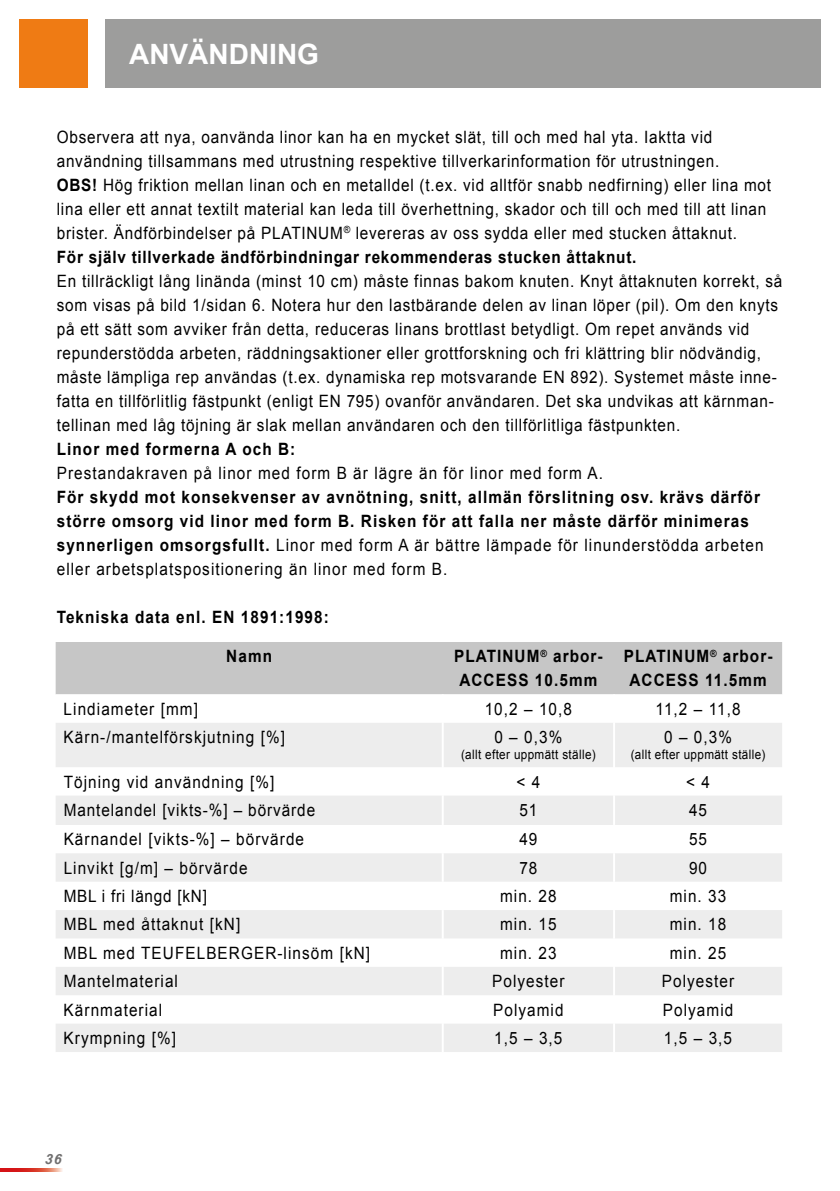
<style>
.page{position:relative;width:840px;height:1191px;background:#fff}
.page>*{position:absolute;margin:0;border:0;box-sizing:border-box;transform-origin:0 0}
.t1{font:700 28px "Arial";color:#fff}
.t2{font:17px/24px "Arial";letter-spacing:.05em;color:#000;scale:.9 1}
.t3{font:700 17px/24px "Arial";letter-spacing:.07em;color:#000;text-align:center;scale:.9 1}
.t4{font:17px "Arial";letter-spacing:.07em;color:#000;scale:.9 1}
.t5{font:italic 700 14px "Arial";color:#706f6f}
.t6{font:13px "Arial";letter-spacing:.03em;color:#000;scale:.9 1}
.s1{font-weight:700}
.s2{font-weight:400}
</style>
<div class="page">
<svg style="left:0;top:1168px;width:62px;height:3px"></svg>
<div style="left:105px;top:20px;width:714px;height:68px;background:#9d9d9c"></div>
<div style="left:20px;top:20px;width:68px;height:68px;background:#ef7b14"></div>
<div style="left:56px;top:642px;width:725px;height:52px;background:#c6c6c6"></div>
<svg style="left:56px;top:723px;width:725px;height:329px;fill:#ededed"></svg>
<hr style="left:441px;top:723px;width:2px;height:44px;background:#fff">
<hr style="left:612px;top:723px;width:2px;height:44px;background:#fff">
<hr style="left:441px;top:767px;width:2px;height:28px;background:#fff">
<hr style="left:612px;top:767px;width:2px;height:28px;background:#fff">
<hr style="left:441px;top:795px;width:2px;height:30px;background:#fff">
<hr style="left:612px;top:795px;width:2px;height:30px;background:#fff">
<hr style="left:441px;top:825px;width:2px;height:28px;background:#fff">
<hr style="left:612px;top:825px;width:2px;height:28px;background:#fff">
<hr style="left:441px;top:853px;width:2px;height:28px;background:#fff">
<hr style="left:612px;top:853px;width:2px;height:28px;background:#fff">
<hr style="left:441px;top:881px;width:2px;height:29px;background:#fff">
<hr style="left:612px;top:881px;width:2px;height:29px;background:#fff">
<hr style="left:441px;top:910px;width:2px;height:28px;background:#fff">
<hr style="left:612px;top:910px;width:2px;height:28px;background:#fff">
<hr style="left:441px;top:938px;width:2px;height:29px;background:#fff">
<hr style="left:612px;top:938px;width:2px;height:29px;background:#fff">
<hr style="left:441px;top:967px;width:2px;height:28px;background:#fff">
<hr style="left:612px;top:967px;width:2px;height:28px;background:#fff">
<hr style="left:441px;top:995px;width:2px;height:28px;background:#fff">
<hr style="left:612px;top:995px;width:2px;height:28px;background:#fff">
<hr style="left:441px;top:1023px;width:2px;height:29px;background:#fff">
<hr style="left:612px;top:1023px;width:2px;height:29px;background:#fff">
<h1 class="t1" style="left:129px;top:36px;width:191px">ANVÄNDNING</h1>
<p class="t2" style="left:57px;top:125px;width:794px">Observera att nya, oanvända linor kan ha en mycket slät, till och med hal yta. Iaktta vid användning tillsammans med utrustning respektive tillverkarinformation för utrustningen.<br><span class="s1">OBS!</span> Hög friktion mellan linan och en metalldel (t.ex. vid alltför snabb nedfirning) eller lina mot lina eller ett annat textilt material kan leda till överhettning, skador och till och med till att linan brister. Ändförbindelser på PLATINUM<sup>®</sup> levereras av oss sydda eller med stucken åttaknut.<br><span class="s1">För själv tillverkade ändförbindningar rekommenderas stucken åttaknut.</span></p>
<p class="t2" style="left:57px;top:269px;width:807px">En tillräckligt lång linända (minst 10 cm) måste finnas bakom knuten. Knyt åttaknuten korrekt, så som visas på bild 1/sidan 6. Notera hur den lastbärande delen av linan löper (pil). Om den knyts på ett sätt som avviker från detta, reduceras linans brottlast betydligt. Om repet används vid repunderstödda arbeten, räddningsaktioner eller grottforskning och fri klättring blir nödvändig, måste lämpliga rep användas (t.ex. dynamiska rep motsvarande EN 892). Systemet måste inne&shy;fatta en tillförlitlig fästpunkt (enligt EN 795) ovanför användaren. Det ska undvikas att kärnman&shy;tellinan med låg töjning är slak mellan användaren och den tillförlitliga fästpunkten.</p>
<p class="t3" style="left:57px;top:437px;width:266px">Linor med formerna A och B:</p>
<p class="t4" style="left:57px;top:462px;width:608px">Prestandakraven på linor med form B är lägre än för linor med form A.</p>
<p class="t3" style="left:57px;top:485px;width:786px;text-align:left">För skydd mot konsekvenser av avnötning, snitt, allmän förslitning osv. krävs därför större omsorg vid linor med form B. Risken för att falla ner måste därför minimeras synnerligen omsorgsfullt. <span class="s2">Linor med form A är bättre lämpade för linunderstödda arbeten eller arbetsplatspositionering än linor med form B.</span></p>
<p class="t3" style="left:57px;top:605px;width:304px">Tekniska data enl. EN 1891:1998:</p>
<p class="t3" style="left:226px;top:645px;width:52px">Namn</p>
<p class="t3" style="left:454px;top:645px;width:167px">PLATINUM<sup>®</sup> arbor-<br>ACCESS 10.5mm</p>
<p class="t3" style="left:623px;top:645px;width:167px">PLATINUM<sup>®</sup> arbor-<br>ACCESS 11.5mm</p>
<p class="t4" style="left:64px;top:697px;width:151px">Lindiameter [mm]</p>
<p class="t2" style="left:484px;top:697px;width:98px">10,2 – 10,8</p>
<p class="t2" style="left:655px;top:697px;width:96px">11,2 – 11,8</p>
<p class="t4" style="left:64px;top:726px;width:247px">Kärn-/mantelförskjutning [%]</p>
<p class="t2" style="left:494px;top:725px;width:77px">0 – 0,3%</p>
<p class="t6" style="left:460px;top:746px;width:151px">(allt efter uppmätt ställe)</p>
<p class="t2" style="left:663px;top:725px;width:77px">0 – 0,3%</p>
<p class="t6" style="left:630px;top:746px;width:151px">(allt efter uppmätt ställe)</p>
<p class="t4" style="left:64px;top:770px;width:235px">Töjning vid användning [%]</p>
<p class="t2" style="left:516px;top:769px;width:28px">&lt; 4</p>
<p class="t2" style="left:685px;top:769px;width:28px">&lt; 4</p>
<p class="t2" style="left:64px;top:798px;width:281px">Mantelandel [vikts-%] – börvärde</p>
<p class="t2" style="left:519px;top:798px;width:22px">51</p>
<p class="t2" style="left:688px;top:798px;width:22px">45</p>
<p class="t4" style="left:64px;top:828px;width:268px">Kärnandel [vikts-%] – börvärde</p>
<p class="t2" style="left:519px;top:827px;width:22px">49</p>
<p class="t2" style="left:688px;top:827px;width:22px">55</p>
<p class="t4" style="left:64px;top:856px;width:206px">Linvikt [g/m] – börvärde</p>
<p class="t2" style="left:519px;top:856px;width:22px">78</p>
<p class="t2" style="left:688px;top:856px;width:22px">90</p>
<p class="t2" style="left:64px;top:884px;width:161px">MBL i fri längd [kN]</p>
<p class="t2" style="left:500px;top:884px;width:64px">min. 28</p>
<p class="t2" style="left:669px;top:884px;width:64px">min. 33</p>
<p class="t4" style="left:64px;top:913px;width:198px">MBL med åttaknut [kN]</p>
<p class="t2" style="left:500px;top:912px;width:64px">min. 15</p>
<p class="t2" style="left:669px;top:912px;width:64px">min. 18</p>
<p class="t4" style="left:64px;top:941px;width:342px">MBL med TEUFELBERGER-linsöm [kN]</p>
<p class="t2" style="left:500px;top:941px;width:64px">min. 23</p>
<p class="t2" style="left:669px;top:941px;width:64px">min. 25</p>
<p class="t4" style="left:64px;top:970px;width:128px">Mantelmaterial</p>
<p class="t4" style="left:492px;top:970px;width:82px">Polyester</p>
<p class="t4" style="left:661px;top:970px;width:82px">Polyester</p>
<p class="t4" style="left:64px;top:998px;width:111px">Kärnmaterial</p>
<p class="t4" style="left:493px;top:998px;width:80px">Polyamid</p>
<p class="t4" style="left:662px;top:998px;width:80px">Polyamid</p>
<p class="t4" style="left:64px;top:1027px;width:126px">Krympning [%]</p>
<p class="t2" style="left:494px;top:1026px;width:77px">1,5 – 3,5</p>
<p class="t2" style="left:663px;top:1026px;width:77px">1,5 – 3,5</p>
<p class="t5" style="left:45px;top:1150px;width:18px">36</p>
</div>
